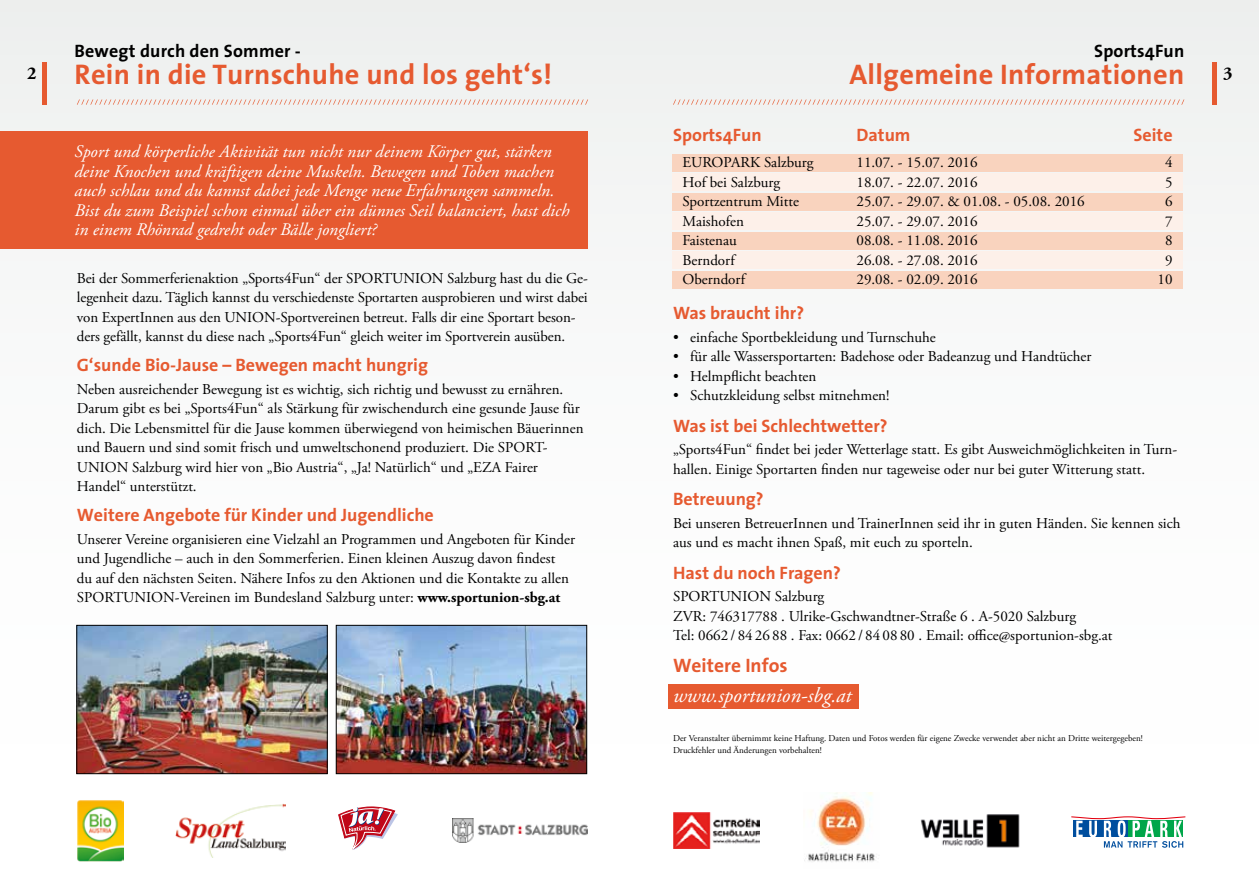
<style>
.page{position:relative;width:1259px;height:893px;background:#fff}
.page>*{position:absolute;margin:0;border:0;box-sizing:border-box;transform-origin:0 0}
.t1{font:28.5px "The Sans 7 Bold Plain";letter-spacing:.01em;color:#e65a30}
.t2{font:italic 21px "Adobe Garamond Pro";color:#fff}
.t3{font:19.5px "The Sans 7 Bold Plain";color:#e65a30}
.t4{font:18px "The Sans 7 Bold Plain";color:#e65a30}
.t5{font:18px "The Sans 7 Bold Plain";letter-spacing:.01em;color:#000}
.t6{font:700 18px "Adobe Garamond Pro";color:#000}
.t7{font:italic 17.7px/19.5px "Adobe Garamond Pro";color:#fff}
.t8{font:15px/19.5px "Adobe Garamond Pro";color:#000}
.t9{font:9px "Adobe Garamond Pro";color:#000}
.s1{font-weight:700}
</style>
<div class="page">
<div style="left:0;top:0;width:1259px;height:893px;background:linear-gradient(to right,#f8f9f8,#fafaf9)"></div>
<div style="left:672px;top:154px;width:510px;height:17px;background:#f9d3be"></div>
<div style="left:672px;top:193px;width:510px;height:17px;background:#f9d3be"></div>
<div style="left:672px;top:232px;width:510px;height:17px;background:#f9d3be"></div>
<div style="left:672px;top:271px;width:510px;height:17px;background:#f9d3be"></div>
<div style="left:672px;top:174px;width:510px;height:17px;background:#fdf0e9"></div>
<div style="left:672px;top:213px;width:510px;height:17px;background:#fdf0e9"></div>
<div style="left:672px;top:252px;width:510px;height:17px;background:#fdf0e9"></div>
<hr style="left:1212px;top:62px;width:4px;height:43px;background:#e65a30">
<svg style="left:673px;top:99px;width:511px;height:6px"></svg>
<img style="left:338px;top:627px;width:247px;height:145px">
<div style="left:336px;top:625px;width:251px;height:149px;border:1px solid #000"></div>
<img style="left:79px;top:627px;width:246px;height:145px">
<div style="left:77px;top:625px;width:250px;height:149px;border:1px solid #000"></div>
<div style="left:0;top:131px;width:587px;height:118px;background:#e65a30"></div>
<hr style="left:43px;top:62px;width:4px;height:43px;background:#e65a30">
<svg style="left:77px;top:99px;width:511px;height:6px"></svg>
<div style="left:1070px;top:814px;width:115px;height:36px;background:#fff"></div>
<svg style="left:1071px;top:816px;width:114px;height:32px"></svg>
<img style="left:77px;top:799px;width:47px;height:62px">
<svg style="left:338px;top:807px;width:60px;height:43px"></svg>
<img style="left:673px;top:813px;width:86px;height:35px">
<img style="left:176px;top:804px;width:109px;height:53px">
<img style="left:452px;top:818px;width:136px;height:24px">
<img style="left:917px;top:810px;width:106px;height:40px">
<img style="left:803px;top:793px;width:76px;height:75px">
<div style="left:668px;top:684px;width:191px;height:25px;background:#e65a30"></div>
<p class="t6" style="left:27px;top:63px;width:11px">2</p>
<p class="t5" style="left:75px;top:36px;width:228px">Bewegt durch den Sommer -</p>
<p class="t1" style="left:75px;top:51px;width:479px">Rein in die Turnschuhe und los geht‘s!</p>
<p class="t7" style="left:75px;top:143px;width:496px">Sport und körperliche Aktivität tun nicht nur deinem Körper gut, stärken deine Knochen und kräftigen deine Muskeln. Bewegen und Toben machen auch schlau und du kannst dabei jede Menge neue Erfahrungen sammeln.<br>Bist du zum Beispiel schon einmal über ein dünnes Seil balanciert, hast dich in einem Rhönrad gedreht oder Bälle jongliert?</p>
<p class="t8" style="left:77px;top:269px;width:512px">Bei der Sommerferienaktion „Sports4Fun“ der SPORTUNION Salzburg hast du die Ge&shy;legenheit dazu. Täglich kannst du verschiedenste Sportarten ausprobieren und wirst dabei von ExpertInnen aus den UNION-Sportvereinen betreut. Falls dir eine Sportart beson&shy;ders gefällt, kannst du diese nach „Sports4Fun“ gleich weiter im Sportverein ausüben.</p>
<p class="t4" style="left:77px;top:350px;width:353px">G‘sunde Bio-Jause – Bewegen macht hungrig</p>
<p class="t8" style="left:77px;top:380px;width:508px">Neben ausreichender Bewegung ist es wichtig, sich richtig und bewusst zu ernähren.<br>Darum gibt es bei „Sports4Fun“ als Stärkung für zwischendurch eine gesunde Jause für dich. Die Lebensmittel für die Jause kommen überwiegend von heimischen Bäuerinnen und Bauern und sind somit frisch und umweltschonend produziert. Die SPORT-</p>
<p class="t8" style="left:77px;top:458px;width:462px">UNION Salzburg wird hier von „Bio Austria“, „Ja! Natürlich“ und „EZA Fairer</p>
<p class="t8" style="left:77px;top:477px;width:121px">Handel“ unterstützt.</p>
<p class="t4" style="left:77px;top:500px;width:358px">Weitere Angebote für Kinder und Jugendliche</p>
<p class="t8" style="left:77px;top:530px;width:500px">Unserer Vereine organisieren eine Vielzahl an Programmen und Angeboten für Kinder und Jugendliche – auch in den Sommerferien. Einen kleinen Auszug davon findest<br>du auf den nächsten Seiten. Nähere Infos zu den Aktionen und die Kontakte zu allen SPORTUNION-Vereinen im Bundesland Salzburg unter: <span class="s1">www.sportunion-sbg.at</span></p>
<p class="t5" style="left:1094px;top:36px;width:92px">Sports4Fun</p>
<p class="t1" style="left:849px;top:51px;width:336px">Allgemeine Informationen</p>
<p class="t4" style="left:673px;top:120px;width:90px">Sports4Fun</p>
<p class="t4" style="left:856px;top:120px;width:56px">Datum</p>
<p class="t4" style="left:1133px;top:120px;width:41px">Seite</p>
<p class="t8" style="left:682px;top:153px;width:132px">EUROPARK Salzburg</p>
<p class="t8" style="left:682px;top:173px;width:99px">Hof bei Salzburg</p>
<p class="t8" style="left:682px;top:192px;width:118px">Sportzentrum Mitte</p>
<p class="t8" style="left:682px;top:212px;width:63px">Maishofen</p>
<p class="t8" style="left:682px;top:231px;width:56px">Faistenau</p>
<p class="t8" style="left:682px;top:251px;width:54px">Berndorf</p>
<p class="t8" style="left:682px;top:270px;width:64px">Oberndorf</p>
<p class="t8" style="left:856px;top:153px;width:123px">11.07. - 15.07. 2016</p>
<p class="t8" style="left:856px;top:173px;width:123px">18.07. - 22.07. 2016</p>
<p class="t8" style="left:856px;top:192px;width:230px">25.07. - 29.07. &amp; 01.08. - 05.08. 2016</p>
<p class="t8" style="left:856px;top:212px;width:123px">25.07. - 29.07. 2016</p>
<p class="t8" style="left:856px;top:231px;width:123px">08.08. - 11.08. 2016</p>
<p class="t8" style="left:856px;top:251px;width:123px">26.08. - 27.08. 2016</p>
<p class="t8" style="left:856px;top:270px;width:123px">29.08. - 02.09. 2016</p>
<p class="t8" style="left:1165px;top:153px;width:9px">4</p>
<p class="t8" style="left:1165px;top:173px;width:9px">5</p>
<p class="t8" style="left:1165px;top:192px;width:9px">6</p>
<p class="t8" style="left:1165px;top:212px;width:9px">7</p>
<p class="t8" style="left:1165px;top:231px;width:9px">8</p>
<p class="t8" style="left:1165px;top:251px;width:9px">9</p>
<p class="t8" style="left:1157px;top:270px;width:16px">10</p>
<p class="t4" style="left:673px;top:298px;width:133px">Was braucht ihr?</p>
<p class="t8" style="left:673px;top:328px;width:264px">• einfache Sportbekleidung und Turnschuhe</p>
<p class="t8" style="left:673px;top:347px;width:420px">• für alle Wassersportarten: Badehose oder Badeanzug und Handtücher</p>
<p class="t8" style="left:673px;top:367px;width:145px">• Helmpflicht beachten</p>
<p class="t8" style="left:673px;top:386px;width:218px">• Schutzkleidung selbst mitnehmen!</p>
<p class="t4" style="left:673px;top:411px;width:216px">Was ist bei Schlechtwetter?</p>
<p class="t8" style="left:673px;top:440px;width:505px">„Sports4Fun“ findet bei jeder Wetterlage statt. Es gibt Ausweichmöglichkeiten in Turn&shy;hallen. Einige Sportarten finden nur tageweise oder nur bei guter Witterung statt.</p>
<p class="t4" style="left:673px;top:484px;width:92px">Betreuung?</p>
<p class="t8" style="left:673px;top:514px;width:509px">Bei unseren BetreuerInnen und TrainerInnen seid ihr in guten Händen. Sie kennen sich aus und es macht ihnen Spaß, mit euch zu sporteln.</p>
<p class="t4" style="left:673px;top:558px;width:169px">Hast du noch Fragen?</p>
<p class="t8" style="left:673px;top:587px;width:153px">SPORTUNION Salzburg</p>
<p class="t8" style="left:673px;top:607px;width:404px">ZVR: 746317788 . Ulrike-Gschwandtner-Straße 6 . A-5020 Salzburg</p>
<p class="t8" style="left:673px;top:626px;width:441px">Tel: 0662 / 84 26 88 . Fax: 0662 / 84 08 80 . Email: office@sportunion-sbg.at</p>
<p class="t3" style="left:673px;top:649px;width:116px">Weitere Infos</p>
<p class="t2" style="left:673px;top:683px;width:180px">www.sportunion-sbg.at</p>
<p class="t9" style="left:673px;top:733px;width:471px">Der Veranstalter übernimmt keine Haftung. Daten und Fotos werden für eigene Zwecke verwendet aber nicht an Dritte weitergegeben!</p>
<p class="t9" style="left:673px;top:745px;width:150px">Druckfehler und Änderungen vorbehalten!</p>
<p class="t6" style="left:1223px;top:63px;width:11px">3</p>
</div>
